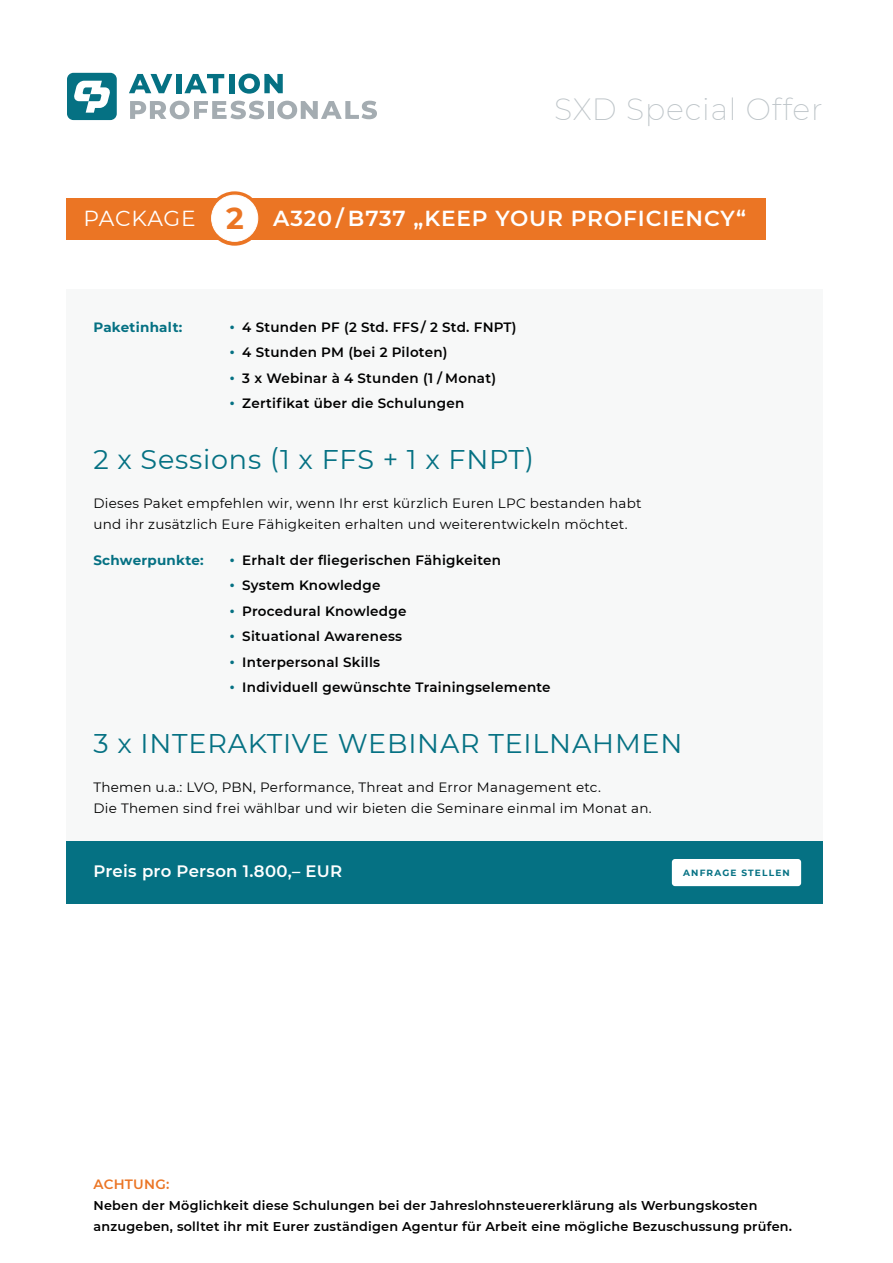
<style>
.page{position:relative;width:893px;height:1263px;background:#fff}
.page>*{position:absolute;margin:0;border:0;box-sizing:border-box;transform-origin:0 0}
.t1{font:200 30px "Montserrat";letter-spacing:.03em;color:#bdc4c8}
.t2{font:27px "Montserrat";letter-spacing:.03em;color:#057183}
.t3{font:600 21.75px "Montserrat";letter-spacing:.04em;color:#fff}
.t4{font:600 16.5px "Montserrat";letter-spacing:.02em;color:#fff}
.t5{font:600 13.5px "Montserrat";letter-spacing:.02em;color:#000}
.t6{font:13.5px/21px "Montserrat";letter-spacing:.02em;color:#000}
.t7{font:700 13.5px "Montserrat";letter-spacing:.02em;color:#057183}
.t8{font:600 13.5px "Montserrat";letter-spacing:.02em;color:#eb7524}
.t9{font:600 12.75px/21px "Montserrat";letter-spacing:.02em;color:#000}
.t10{font:700 9px "Montserrat";letter-spacing:.13em;color:#057183}
.s1{font-weight:400}
.s2{font-weight:700;font-size:30px;color:#eb7524}
.s3{font-size:16.5px;color:#057183}
.s4{font-size:13.5px}
</style>
<div class="page">
<div style="left:67px;top:289px;width:756px;height:600px;background:#f7f8f8"></div>
<svg style="left:129px;top:74px;width:43px;height:19px"></svg>
<div style="left:176px;top:74px;width:6px;height:19px;background:#057183"></div>
<svg style="left:184px;top:74px;width:40px;height:19px"></svg>
<div style="left:229px;top:74px;width:5px;height:19px;background:#057183"></div>
<svg style="left:239px;top:74px;width:44px;height:20px"></svg>
<svg style="left:130px;top:101px;width:134px;height:18px"></svg>
<div style="left:268px;top:101px;width:5px;height:18px;background:#a4acb1"></div>
<svg style="left:277px;top:101px;width:100px;height:18px"></svg>
<div style="left:67px;top:73px;width:50px;height:47px;background:#057183;border-radius:6px"></div>
<svg style="left:74px;top:81px;width:36px;height:32px"></svg>
<div style="left:67px;top:841px;width:756px;height:63px;background:#057183"></div>
<div style="left:247px;top:198px;width:518px;height:41px;background:#eb7524"></div>
<div style="left:67px;top:198px;width:175px;height:41px;background:#eb7524"></div>
<svg style="left:207px;top:191px;width:58px;height:55px"></svg>
<div style="left:212px;top:195px;width:46px;height:46px;background:#fff;border-radius:50%"></div>
<div style="left:672px;top:859px;width:129px;height:27px;background:#fff;border-radius:3px"></div>
<h1 class="t1" style="left:554px;top:89px;width:270px">SXD Special Offer</h1>
<h3 class="t3" style="left:83px;top:203px;width:664px"><span class="s1">PACKAGE</span> <span class="s2">2</span> A320 / B737 „KEEP YOUR PROFICIENCY“</h3>
<p class="t7" style="left:93px;top:317px;width:91px">Paketinhalt:</p>
<p class="t5" style="left:230px;top:317px;width:289px"><span class="s3">•</span> 4 Stunden PF (2 Std. FFS / 2 Std. FNPT)</p>
<p class="t5" style="left:230px;top:343px;width:220px"><span class="s3">•</span> 4 Stunden PM (bei 2 Piloten)</p>
<p class="t5" style="left:230px;top:368px;width:268px"><span class="s3">•</span> 3 x Webinar à 4 Stunden (1 / Monat)</p>
<p class="t5" style="left:230px;top:394px;width:236px"><span class="s3">•</span> Zertifikat über die Schulungen</p>
<h2 class="t2" style="left:93px;top:441px;width:442px">2 x Sessions (1 x FFS + 1 x FNPT)</h2>
<p class="t6" style="left:93px;top:492px;width:550px">Dieses Paket empfehlen wir, wenn Ihr erst kürzlich Euren LPC bestanden habt und ihr zusätzlich Eure Fähigkeiten erhalten und weiterentwickeln möchtet.</p>
<p class="t7" style="left:93px;top:550px;width:112px">Schwerpunkte:</p>
<p class="t5" style="left:229px;top:550px;width:273px"><span class="s3">•</span> Erhalt der fliegerischen Fähigkeiten</p>
<p class="t5" style="left:229px;top:576px;width:152px"><span class="s3">•</span> System Knowledge</p>
<p class="t5" style="left:229px;top:601px;width:178px"><span class="s3">•</span> Procedural Knowledge</p>
<p class="t5" style="left:229px;top:627px;width:174px"><span class="s3">•</span> Situational Awareness</p>
<p class="t5" style="left:229px;top:652px;width:152px"><span class="s3">•</span> Interpersonal Skills</p>
<p class="t5" style="left:229px;top:678px;width:323px"><span class="s3">•</span> Individuell gewünschte Trainingselemente</p>
<h2 class="t2" style="left:93px;top:725px;width:590px">3 x INTERAKTIVE WEBINAR TEILNAHMEN</h2>
<p class="t6" style="left:93px;top:776px;width:560px">Themen u.a.: LVO, PBN, Performance, Threat and Error Management etc.<br>Die Themen sind frei wählbar und wir bieten die Seminare einmal im Monat an.</p>
<p class="t4" style="left:93px;top:859px;width:250px">Preis pro Person 1.800,– EUR</p>
<p class="t10" style="left:683px;top:866px;width:108px">ANFRAGE STELLEN</p>
<p class="t8" style="left:93px;top:1175px;width:77px">ACHTUNG:</p>
<p class="t9" style="left:93px;top:1195px;width:700px">Neben der Möglichkeit diese Schulungen bei der Jahreslohnsteuererklärung als Werbungskosten anzugeben, solltet ihr mit Eurer zuständigen Agentur für Arbeit eine mögliche Bezuschussung prüfen<span class="s4">.</span></p>
</div>
